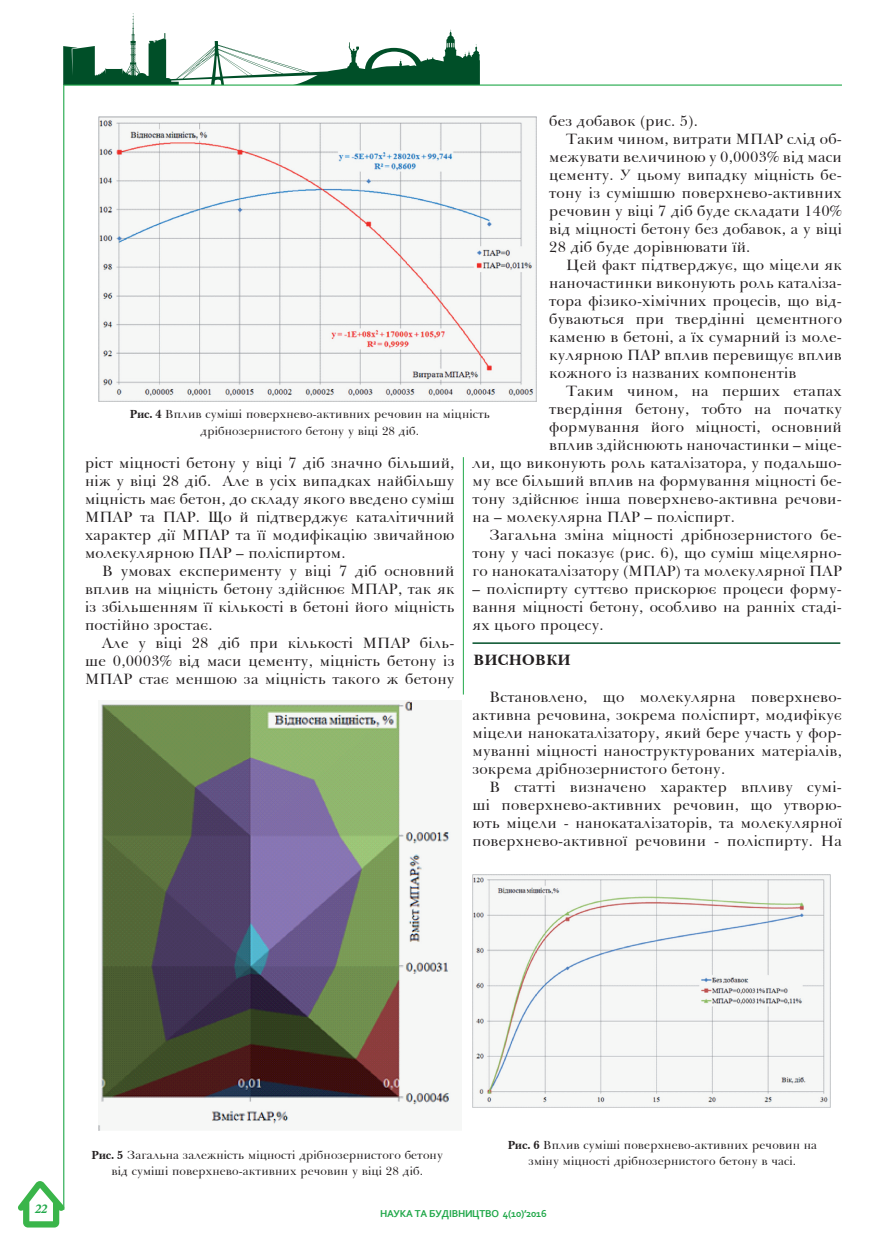
<style>
.page{position:relative;width:893px;height:1255px;background:#fff}
.page>*{position:absolute;margin:0;border:0;box-sizing:border-box;transform-origin:0 0}
.t1{font:15.3px/18px "Baskerville BT";letter-spacing:.015em;color:#231f20;text-align:justify}
.t2{font:700 15.3px "Baskerville BT";letter-spacing:.01em;color:#231f20}
.t3{font:italic 700 13.5px "Minion Pro";color:#21a84a}
.аннотация{font:12px/16.5px "Baskerville BT";letter-spacing:.01em;color:#231f20;text-align:center}
.t4{font:700 10.5px "Corbel";letter-spacing:-.025em;color:#21a84a}
.s1{font-weight:700}
</style>
<div class="page">
<hr style="left:63px;top:85px;width:1px;height:1124px;background:#21a84a">
<svg style="left:18px;top:1180px;width:47px;height:47px"></svg>
<svg style="left:63px;top:13px;width:417px;height:72px"></svg>
<hr style="left:64px;top:84px;width:778px;height:2px;background:#21a84a">
<img style="left:99px;top:117px;width:437px;height:285px">
<img style="left:99px;top:701px;width:352px;height:428px">
<img style="left:472px;top:874px;width:359px;height:233px">
<hr style="left:472px;top:642px;width:368px;height:2px;background:#004f28">
<hr style="left:463px;top:457px;width:1px;height:237px;background:#21a84a">
<p class="t1" style="left:549px;top:111px;width:150px">без добавок (рис. 5).</p>
<p class="t1" style="left:549px;top:129px;width:294px;text-indent:17px">Таким чином, витрати МПАР слід об&shy;межувати величиною у 0,0003% від маси цементу. У цьому випадку міцність бе&shy;тону із сумішшю поверхнево-активних речовин у віці 7 діб буде складати 140% від міцності бетону без добавок, а у віці 28 діб буде дорівнювати їй.</p>
<p class="t1" style="left:549px;top:255px;width:294px;text-indent:17px">Цей факт підтверджує, що міцели як наночастинки виконують роль каталіза&shy;тора фізико-хімічних процесів, що від&shy;буваються при твердінні цементного каменю в бетоні, а їх сумарний із моле&shy;кулярною ПАР вплив перевищує вплив кожного із названих компонентів</p>
<p class="t1" style="left:566px;top:381px;width:277px">Таким чином, на перших етапах</p>
<p class="t1" style="left:549px;top:399px;width:294px">твердіння бетону, тобто на початку</p>
<p class="t1" style="left:549px;top:417px;width:294px">формування його міцності, основний</p>
<p class="t1" style="left:549px;top:435px;width:294px">вплив здійснюють наночастинки – міце-</p>
<p class="t1" style="left:472px;top:453px;width:371px">ли, що виконують роль каталізатора, у подальшо-</p>
<p class="t1" style="left:472px;top:471px;width:371px">му все більший вплив на формування міцності бе-</p>
<p class="t1" style="left:472px;top:489px;width:371px">тону здійснює інша поверхнево-активна речови-</p>
<p class="t1" style="left:472px;top:507px;width:264px">на – молекулярна ПАР – поліспирт.</p>
<p class="t1" style="left:472px;top:525px;width:371px;text-indent:17px">Загальна зміна міцності дрібнозернистого бе&shy;тону у часі показує (рис. 6), що суміш міцелярно&shy;го нанокаталізатору (МПАР) та молекулярної ПАР</p>
<p class="t1" style="left:472px;top:579px;width:371px">– поліспирту суттєво прискорює процеси форму&shy;вання міцності бетону, особливо на ранніх стаді&shy;ях цього процесу.</p>
<p class="аннотация" style="left:130px;top:405px;width:362px"><span class="s1">Рис. 4</span> Вплив суміші поверхнево-активних речовин на міцність дрібнозернистого бетону у віці 28 діб.</p>
<p class="t1" style="left:85px;top:453px;width:371px">ріст міцності бетону у віці 7 діб значно більший, ніж у віці 28 діб. Але в усіх випадках найбільшу міцність має бетон, до складу якого введено суміш МПАР та ПАР. Що й підтверджує каталітичний характер дії МПАР та її модифікацію звичайною молекулярною ПАР – поліспиртом.</p>
<p class="t1" style="left:85px;top:561px;width:371px;text-indent:17px">В умовах експерименту у віці 7 діб основний вплив на міцність бетону здійснює МПАР, так як із збільшенням її кількості в бетоні його міцність постійно зростає.</p>
<p class="t1" style="left:85px;top:633px;width:371px;text-indent:17px">Але у віці 28 діб при кількості МПАР біль&shy;ше 0,0003% від маси цементу, міцність бетону із МПАР стає меншою за міцність такого ж бетону</p>
<p class="t2" style="left:474px;top:649px;width:99px">ВИСНОВКИ</p>
<p class="t1" style="left:472px;top:687px;width:371px;text-indent:17px">Встановлено, що молекулярна поверхнево&shy;активна речовина, зокрема поліспирт, модифікує міцели нанокаталізатору, який бере участь у фор&shy;муванні міцності наноструктурованих матеріалів, зокрема дрібнозернистого бетону.</p>
<p class="t1" style="left:472px;top:777px;width:371px;text-indent:17px">В статті визначено характер впливу сумі&shy;ші поверхнево-активних речовин, що утворю&shy;ють міцели - нанокаталізаторів, та молекулярної поверхнево-активної речовини - поліспирту. На</p>
<p class="t3" style="left:35px;top:1198px;width:14px">22</p>
<p class="аннотация" style="left:92px;top:1145px;width:353px"><span class="s1">Рис. 5</span> Загальна залежність міцності дрібнозернистого бетону від суміші поверхнево-активних речовин у віці 28 діб.</p>
<p class="аннотация" style="left:508px;top:1135px;width:311px"><span class="s1">Рис. 6</span> Вплив суміші поверхнево-активних речовин на зміну міцності дрібнозернистого бетону в часі.</p>
<p class="t4" style="left:380px;top:1206px;width:168px">НАУКА ТА БУДIВНИЦТВО 4(10)’2016</p>
</div>
